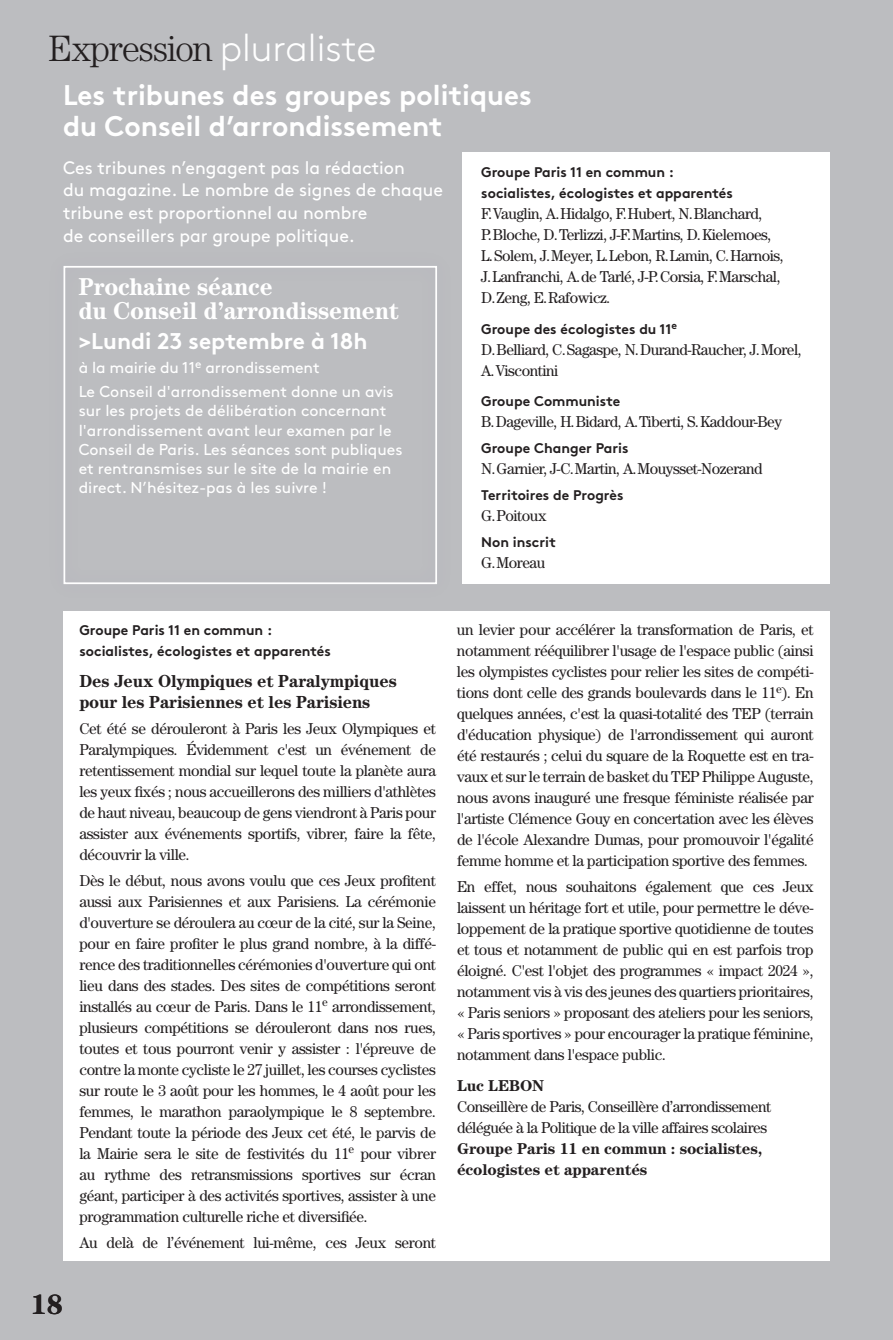
<style>
.page{position:relative;width:893px;height:1340px;background:#fff}
.page>*{position:absolute;margin:0;border:0;box-sizing:border-box;transform-origin:0 0}
.t1{font:300 36.75px "Century Std";letter-spacing:-.04em;color:#231f20}
.t2{font:700 28.35px/31px "Brown Std";color:#fff}
.t3{font:700 28px "Century Std";color:#231f20}
.t4{font:700 24.5px/24.5px "Century Std";letter-spacing:-.01em;color:#fff;scale:.96 1}
.t5{font:700 22.75px "Brown Std";color:#fff}
.t6{font:18.03px/22.8px "Brown Std";color:#fff}
.t7{font:700 17.5px/21px "Century Std";letter-spacing:-.01em;color:#231f20}
.t8{font:15.75px/21px "Century Std";letter-spacing:-.03em;color:#231f20;text-align:justify}
.t9{font:15.75px/19.2px "Brown Std";color:#fff}
.t10{font:700 15.75px/21px "Century Std";letter-spacing:-.01em;color:#231f20}
.t11{font:14px/21px "Brown Std Bold Alt";color:#231f20}
.t12{font:700 14px/21px "Brown Std";color:#231f20}
.s1{font-family:"Brown Std";font-size:38.5px;color:#fff}
</style>
<div class="page">
<div style="left:0;top:0;width:893px;height:1339px;background:#bcbdc0"></div>
<div style="left:463px;top:152px;width:367px;height:432px;background:#fff"></div>
<div style="left:63px;top:611px;width:767px;height:649px;background:#fff"></div>
<div style="left:63px;top:266px;width:374px;height:318px;border:2px solid #fff"></div>
<h1 class="t1" style="left:49px;top:27px;width:329px">Expression <span class="s1">pluraliste</span></h1>
<h2 class="t2" style="left:63px;top:79px;width:470px">Les tribunes des groupes politiques du Conseil d’arrondissement</h2>
<p class="t6" style="left:63px;top:156px;width:381px">Ces tribunes n’engagent pas la rédaction<br>du magazine. Le nombre de signes de chaque tribune est proportionnel au nombre<br>de conseillers par groupe politique.</p>
<p class="t11" style="left:481px;top:161px;width:253px">Groupe Paris 11 en commun : socialistes, écologistes et apparentés</p>
<p class="t8" style="left:481px;top:202px;width:304px;text-align:left">F.Vauglin, A.Hidalgo, F.Hubert, N.Blanchard, P.Bloche, D.Terlizzi, J-F.Martins, D.Kielemoes, L.Solem, J.Meyer, L.Lebon, R.Lamin, C.Harnois, J.Lanfranchi, A.de Tarlé, J-P.Corsia, F.Marschal, D.Zeng, E.Rafowicz.</p>
<p class="t11" style="left:481px;top:318px;width:197px">Groupe des écologistes du 11<sup>e</sup></p>
<p class="t8" style="left:481px;top:338px;width:322px">D.Belliard, C.Sagaspe, N.Durand-Raucher, J.Morel,<br>A.Viscontini</p>
<p class="t11" style="left:481px;top:391px;width:141px">Groupe Communiste</p>
<p class="t8" style="left:481px;top:411px;width:302px">B.Dageville, H.Bidard, A.Tiberti, S.Kaddour-Bey</p>
<p class="t11" style="left:481px;top:437px;width:149px">Groupe Changer Paris</p>
<p class="t8" style="left:481px;top:458px;width:283px">N.Garnier, J-C.Martin, A.Mouysset-Nozerand</p>
<p class="t11" style="left:481px;top:484px;width:144px">Territoires de Progrès</p>
<p class="t8" style="left:481px;top:504px;width:67px">G.Poitoux</p>
<p class="t11" style="left:481px;top:531px;width:76px">Non inscrit</p>
<p class="t8" style="left:481px;top:551px;width:66px">G.Moreau</p>
<h3 class="t4" style="left:79px;top:274px;width:335px">Prochaine séance<br>du Conseil d’arrondissement</h3>
<h3 class="t5" style="left:79px;top:327px;width:290px">&gt;Lundi 23 septembre à 18h</h3>
<p class="t9" style="left:79px;top:355px;width:317px;line-height:24.2px">à la mairie du 11<sup>e</sup> arrondissement<br>Le Conseil d'arrondissement donne un avis</p>
<p class="t9" style="left:79px;top:401px;width:325px">sur les projets de délibération concernant l'arrondissement avant leur examen par le Conseil de Paris. Les séances sont publiques et rentransmises sur le site de la mairie en direct. N’hésitez-pas à les suivre !</p>
<p class="t12" style="left:79px;top:619px;width:253px">Groupe Paris 11 en commun : socialistes, écologistes et apparentés</p>
<p class="t7" style="left:79px;top:669px;width:319px">Des Jeux Olympiques et Paralympiques pour les Parisiennes et les Parisiens</p>
<p class="t8" style="left:79px;top:717px;width:358px">Cet été se dérouleront à Paris les Jeux Olympiques et Paralympiques. Évidemment c'est un événement de retentissement mondial sur lequel toute la planète aura les yeux fixés ; nous accueillerons des milliers d'athlètes de haut niveau, beaucoup de gens viendront à Paris pour assister aux événements sportifs, vibrer, faire la fête, découvrir la ville.</p>
<p class="t8" style="left:79px;top:869px;width:358px">Dès le début, nous avons voulu que ces Jeux profitent aussi aux Parisiennes et aux Parisiens. La cérémonie d'ouverture se déroulera au cœur de la cité, sur la Seine, pour en faire profiter le plus grand nombre, à la diffé&shy;rence des traditionnelles cérémonies d'ouverture qui ont lieu dans des stades. Des sites de compétitions seront installés au cœur de Paris. Dans le 11<sup>e</sup> arrondissement, plusieurs compétitions se dérouleront dans nos rues, toutes et tous pourront venir y assister : l'épreuve de contre la monte cycliste le 27 juillet, les courses cyclistes sur route le 3 août pour les hommes, le 4 août pour les femmes, le marathon paraolympique le 8 septembre.<br>Pendant toute la période des Jeux cet été, le parvis de la Mairie sera le site de festivités du 11<sup>e</sup> pour vibrer au rythme des retransmissions sportives sur écran géant, participer à des activités sportives, assister à une programmation culturelle riche et diversifiée.</p>
<p class="t8" style="left:79px;top:1231px;width:358px">Au delà de l’événement lui-même, ces Jeux seront</p>
<h3 class="t3" style="left:31px;top:1287px;width:34px">18</h3>
<p class="t8" style="left:457px;top:618px;width:358px">un levier pour accélérer la transformation de Paris, et notamment rééquilibrer l'usage de l'espace public (ainsi les olympistes cyclistes pour relier les sites de compéti&shy;tions dont celle des grands boulevards dans le 11<sup>e</sup>). En quelques années, c'est la quasi-totalité des TEP (terrain d'éducation physique) de l'arrondissement qui auront été restaurés ; celui du square de la Roquette est en tra&shy;vaux et sur le terrain de basket du TEP Philippe Auguste, nous avons inauguré une fresque féministe réalisée par l'artiste Clémence Gouy en concertation avec les élèves de l'école Alexandre Dumas, pour promouvoir l'égalité femme homme et la participation sportive des femmes.</p>
<p class="t8" style="left:457px;top:875px;width:358px">En effet, nous souhaitons également que ces Jeux laissent un héritage fort et utile, pour permettre le déve&shy;loppement de la pratique sportive quotidienne de toutes et tous et notamment de public qui en est parfois trop éloigné. C'est l'objet des programmes « impact 2024 », notamment vis à vis des jeunes des quartiers prioritaires, « Paris seniors » proposant des ateliers pour les seniors, « Paris sportives » pour encourager la pratique féminine, notamment dans l'espace public.</p>
<p class="t10" style="left:457px;top:1074px;width:89px">Luc LEBON</p>
<p class="t8" style="left:457px;top:1095px;width:316px">Conseillère de Paris, Conseillère d’arrondissement déléguée à la Politique de la ville affaires scolaires</p>
<p class="t10" style="left:457px;top:1137px;width:307px">Groupe Paris 11 en commun : socialistes, écologistes et apparentés</p>
</div>
